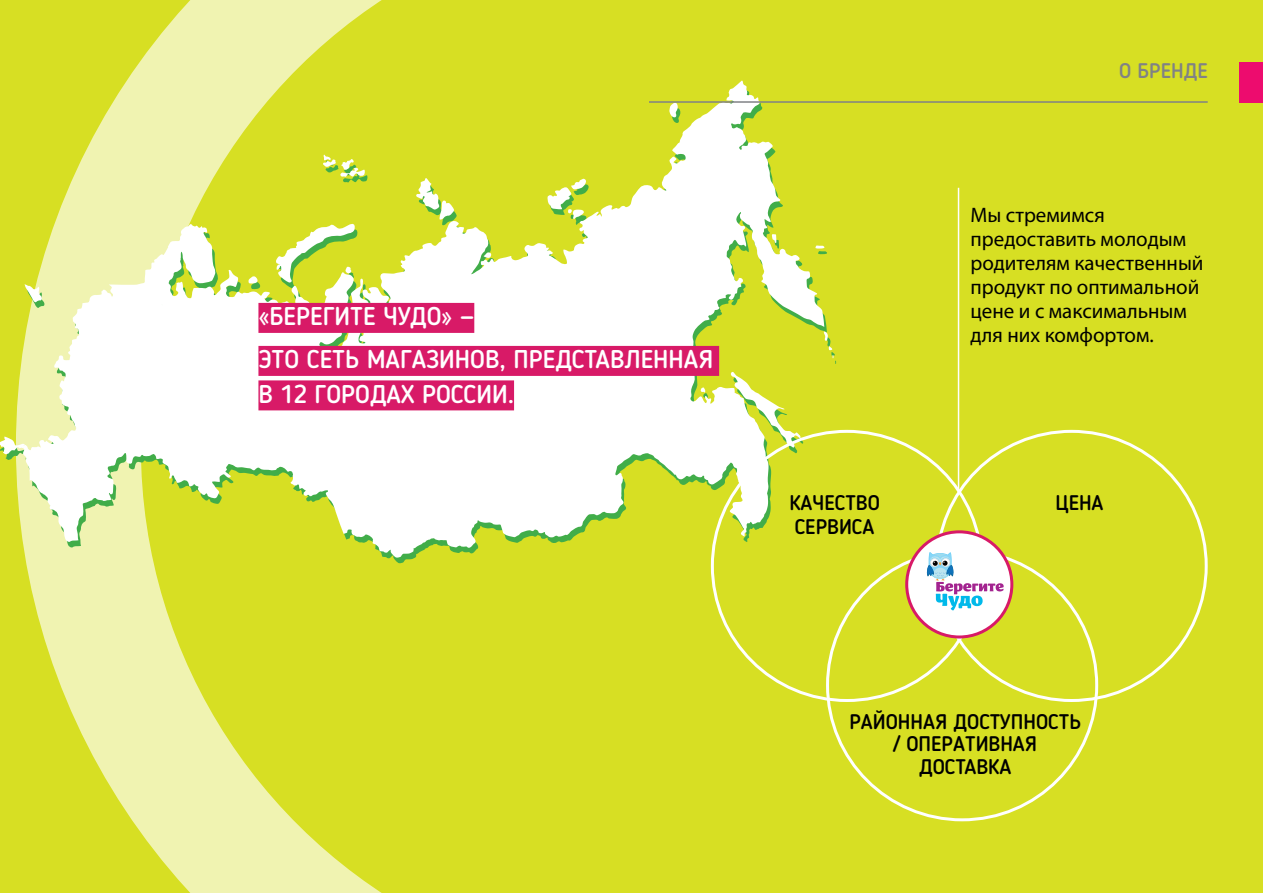
<style>
.page{position:relative;width:1263px;height:893px;background:#d7df23}
.page>*{position:absolute;margin:0;border:0;box-sizing:border-box;transform-origin:0 0}
.t1{font:500 25.5px/43px "Blogger Sans";color:#fff}
.t2{font:21px/24px "Myriad Pro";color:#000}
.t3{font:500 21px/22.5px "Blogger Sans";color:#000}
.t4{font:500 21px "Blogger Sans";color:#808285}
</style>
<div class="page">
<hr style="left:958px;top:188px;width:1px;height:302px;background:#fff">
<svg style="left:26px;top:0;width:375px;height:893px"></svg>
<svg style="left:0;top:80px;width:833px;height:478px"></svg>
<div style="left:258px;top:303px;width:216px;height:30px;background:#d81a67"></div>
<div style="left:258px;top:346px;width:461px;height:30px;background:#d81a67"></div>
<div style="left:258px;top:380px;width:256px;height:30px;background:#d81a67"></div>
<div style="left:907px;top:532px;width:105px;height:105px;background:#fff;border-radius:50%"></div>
<div style="left:905px;top:530px;width:108px;height:108px;border:3px solid #d81a67;border-radius:50%"></div>
<svg style="left:927px;top:552px;width:77px;height:58px"></svg>
<hr style="left:649px;top:101px;width:559px;height:2px;background:#808285">
<div style="left:1240px;top:63px;width:23px;height:40px;background:#ed0c6e"></div>
<p class="t1" style="left:258px;top:295px;width:456px">«БЕРЕГИТЕ ЧУДО» —<br>ЭТО СЕТЬ МАГАЗИНОВ, ПРЕДСТАВЛЕННАЯ</p>
<p class="t1" style="left:258px;top:372px;width:257px">В 12 ГОРОДАХ РОССИИ.</p>
<p class="t4" style="left:1119px;top:58px;width:90px">О БРЕНДЕ</p>
<p class="t3" style="left:789px;top:491px;width:92px;line-height:24px">КАЧЕСТВО<br>СЕРВИСА</p>
<p class="t2" style="left:970px;top:203px;width:235px">Мы стремимся предоставить молодым родителям качественный продукт по оптимальной цене и с максимальным для них комфортом.</p>
<p class="t3" style="left:1055px;top:491px;width:50px">ЦЕНА</p>
<p class="t3" style="left:849px;top:710px;width:233px;text-align:center">РАЙОННАЯ ДОСТУПНОСТЬ / ОПЕРАТИВНАЯ<br>ДОСТАВКА</p>
</div>
